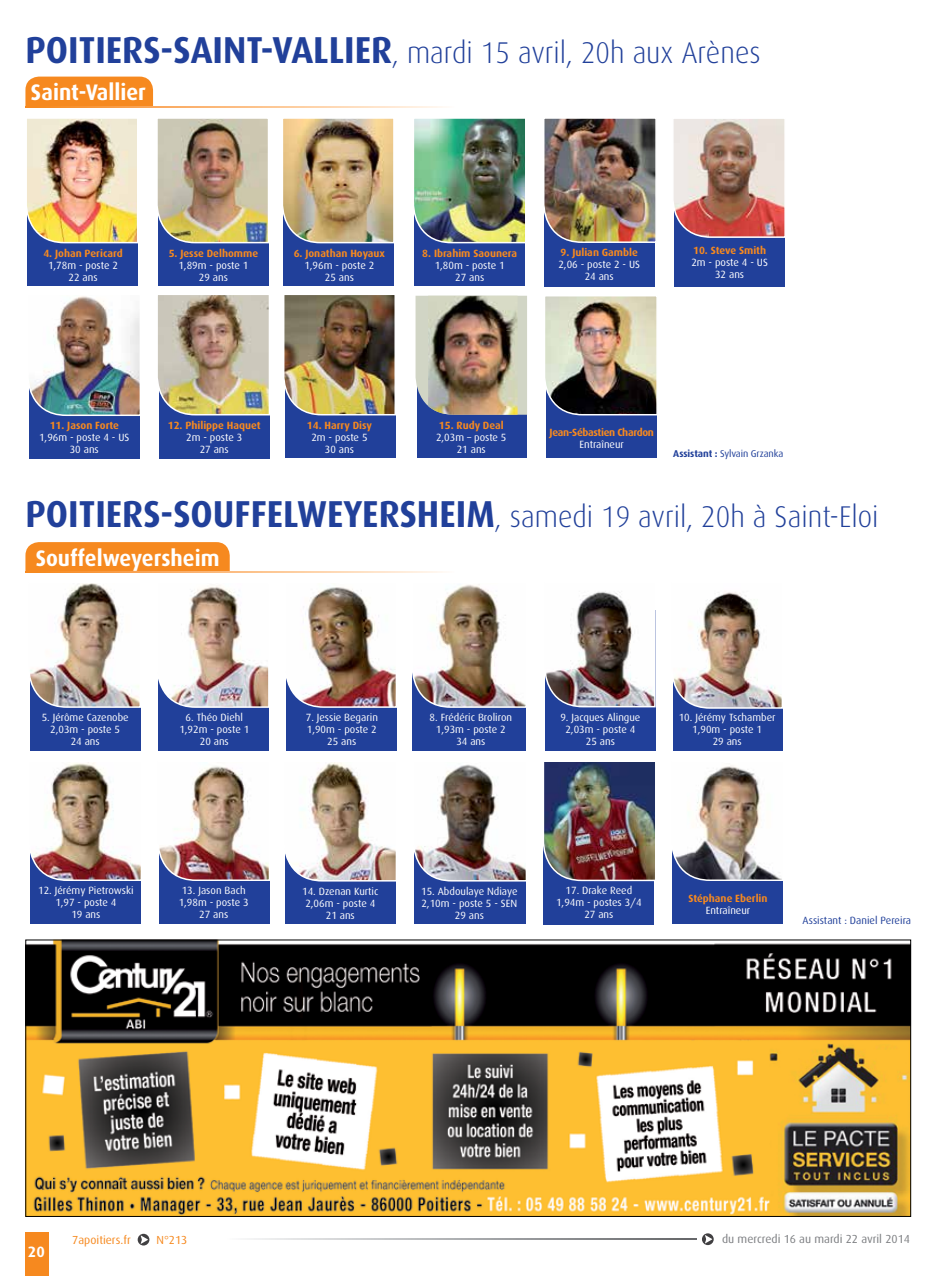
<style>
.page{position:relative;width:936px;height:1276px;background:#fff}
.page>*{position:absolute;margin:0;border:0;box-sizing:border-box;transform-origin:0 0}
.t1{font:300 30px "Dax";color:#21409a;scale:.95 1}
.t2{font:700 22.5px "Dax";color:#fff;scale:.95 1}
.t3{font:700 15px "Dax";color:#fff}
.t4{font:11.7px "Dax";color:#7c7e81}
.t5{font:11.7px "Dax";color:#f6891f}
.t6{font:10.5px/12px "Dax";color:#fff;text-align:center}
.t7{font:700 10.5px "Dax";color:#f6891f}
.t8{font:10.5px "Dax";color:#21409a}
.t9{font:700 10.5px "Dax";letter-spacing:-.03em;color:#f6891f}
.t10{font:9.9px "Dax";letter-spacing:-.01em;color:#21409a}
.s1{font-weight:700;font-size:37.5px}
.s2{font-weight:700}
</style>
<div class="page">
<div style="left:27px;top:1232px;width:21px;height:44px;background:#f6891f"></div>
<div style="left:26px;top:1232px;width:21px;height:44px;background:#f6891f"></div>
<img style="left:28px;top:941px;width:880px;height:273px">
<svg style="left:138px;top:1233px;width:11px;height:12px"></svg>
<svg style="left:702px;top:1233px;width:11px;height:12px"></svg>
<svg style="left:247px;top:1238px;width:449px;height:1px"></svg>
<div style="left:25px;top:77px;width:128px;height:30px;background:#f6891f"></div>
<div style="left:27px;top:146px;width:111px;height:140px;background:#21409a"></div>
<img style="left:27px;top:118px;width:111px;height:126px">
<div style="left:158px;top:146px;width:110px;height:140px;background:#21409a"></div>
<img style="left:157px;top:118px;width:112px;height:126px">
<div style="left:283px;top:146px;width:111px;height:140px;background:#21409a"></div>
<img style="left:283px;top:118px;width:111px;height:126px">
<div style="left:29px;top:319px;width:110px;height:140px;background:#21409a"></div>
<img style="left:29px;top:296px;width:111px;height:121px">
<div style="left:544px;top:146px;width:110px;height:140px;background:#21409a"></div>
<div style="left:159px;top:322px;width:110px;height:137px;background:#21409a"></div>
<img style="left:158px;top:295px;width:112px;height:121px">
<div style="left:673px;top:141px;width:111px;height:145px;background:#21409a"></div>
<img style="left:673px;top:119px;width:112px;height:120px">
<div style="left:285px;top:318px;width:110px;height:140px;background:#21409a"></div>
<img style="left:284px;top:295px;width:112px;height:121px">
<div style="left:546px;top:318px;width:110px;height:140px;background:#21409a"></div>
<img style="left:545px;top:296px;width:112px;height:120px">
<img style="left:544px;top:118px;width:112px;height:126px">
<svg style="left:26px;top:106px;width:417px;height:1px"></svg>
<div style="left:414px;top:146px;width:111px;height:140px;background:#21409a"></div>
<img style="left:414px;top:118px;width:111px;height:126px">
<div style="left:416px;top:318px;width:110px;height:140px;background:#21409a"></div>
<svg style="left:415px;top:296px;width:112px;height:119px;background:#c7ccc4"></svg>
<img style="left:428px;top:296px;width:89px;height:119px">
<svg style="left:25px;top:542px;width:205px;height:30px;background:#f68c24"></svg>
<div style="left:30px;top:611px;width:110px;height:139px;background:#21409a"></div>
<img style="left:30px;top:583px;width:111px;height:125px">
<div style="left:158px;top:611px;width:111px;height:139px;background:#21409a"></div>
<img style="left:158px;top:585px;width:111px;height:123px">
<div style="left:286px;top:611px;width:111px;height:139px;background:#21409a"></div>
<img style="left:286px;top:587px;width:111px;height:121px">
<div style="left:545px;top:610px;width:110px;height:140px;background:#21409a"></div>
<div style="left:673px;top:615px;width:110px;height:135px;background:#21409a"></div>
<img style="left:673px;top:592px;width:110px;height:117px">
<div style="left:30px;top:784px;width:111px;height:140px;background:#21409a"></div>
<img style="left:30px;top:762px;width:111px;height:119px">
<div style="left:159px;top:784px;width:110px;height:140px;background:#21409a"></div>
<img style="left:159px;top:766px;width:110px;height:115px">
<div style="left:672px;top:784px;width:111px;height:140px;background:#21409a"></div>
<img style="left:672px;top:765px;width:111px;height:116px">
<img style="left:545px;top:591px;width:111px;height:117px">
<svg style="left:26px;top:572px;width:417px;height:1px"></svg>
<div style="left:413px;top:611px;width:113px;height:139px;background:#21409a"></div>
<img style="left:412px;top:584px;width:114px;height:124px">
<div style="left:285px;top:784px;width:110px;height:140px;background:#21409a"></div>
<img style="left:285px;top:762px;width:111px;height:120px">
<div style="left:543px;top:784px;width:111px;height:140px;background:#21409a"></div>
<img style="left:543px;top:762px;width:112px;height:120px">
<div style="left:414px;top:784px;width:112px;height:140px;background:#21409a"></div>
<img style="left:414px;top:764px;width:112px;height:118px">
<h1 class="t1" style="left:26px;top:36px;width:775px"><span class="s1">POITIERS-SAINT-VALLIER</span>, mardi 15 avril, 20h aux Arènes</h1>
<h2 class="t2" style="left:31px;top:80px;width:122px">Saint-Vallier</h2>
<p class="t7" style="left:43px;top:247px;width:81px">4. Johan Pericard</p>
<p class="t6" style="left:48px;top:259px;width:71px">1,78m - poste 2<br>22 ans</p>
<p class="t7" style="left:169px;top:247px;width:91px">5. Jesse Delhomme</p>
<p class="t6" style="left:178px;top:259px;width:71px">1,89m - poste 1<br>29 ans</p>
<p class="t7" style="left:293px;top:247px;width:93px">6. Jonathan Hoyaux</p>
<p class="t6" style="left:304px;top:259px;width:71px">1,96m - poste 2<br>25 ans</p>
<p class="t7" style="left:422px;top:247px;width:96px">8. Ibrahim Saounera</p>
<p class="t6" style="left:435px;top:259px;width:71px">1,80m - poste 1<br>27 ans</p>
<p class="t7" style="left:560px;top:247px;width:79px">9. Julian Gamble</p>
<p class="t6" style="left:558px;top:259px;width:83px">2,06 - poste 2 - US<br>24 ans</p>
<p class="t7" style="left:693px;top:245px;width:75px">10. Steve Smith</p>
<p class="t6" style="left:691px;top:257px;width:78px">2m - poste 4 - US<br>32 ans</p>
<p class="t7" style="left:50px;top:420px;width:71px">11. Jason Forte</p>
<p class="t6" style="left:39px;top:432px;width:92px">1,96m - poste 4 - US<br>30 ans</p>
<p class="t7" style="left:168px;top:419px;width:94px">12. Philippe Haquet</p>
<p class="t6" style="left:186px;top:431px;width:58px">2m - poste 3<br>27 ans</p>
<p class="t7" style="left:307px;top:419px;width:67px">14. Harry Disy</p>
<p class="t6" style="left:311px;top:431px;width:58px">2m - poste 5<br>30 ans</p>
<p class="t7" style="left:439px;top:419px;width:66px">15. Rudy Deal</p>
<p class="t6" style="left:436px;top:431px;width:72px">2,03m – poste 5<br>21 ans</p>
<p class="t9" style="left:549px;top:426px;width:106px">Jean-Sébastien Chardon</p>
<p class="t6" style="left:579px;top:438px;width:46px">Entraîneur</p>
<p class="t10" style="left:673px;top:448px;width:111px"><span class="s2">Assistant :</span> Sylvain Grzanka</p>
<h1 class="t1" style="left:26px;top:500px;width:899px"><span class="s1">POITIERS-SOUFFELWEYERSHEIM</span>, samedi 19 avril, 20h à Saint-Eloi</h1>
<h2 class="t2" style="left:36px;top:545px;width:195px">Souffelweyersheim</h2>
<p class="t6" style="left:42px;top:711px;width:89px">5. Jérôme Cazenobe<br>2,03m - poste 5<br>24 ans</p>
<p class="t6" style="left:179px;top:711px;width:71px">6. Théo Diehl<br>1,92m - poste 1<br>20 ans</p>
<p class="t6" style="left:306px;top:711px;width:74px">7. Jessie Begarin<br>1,90m - poste 2<br>25 ans</p>
<p class="t6" style="left:560px;top:711px;width:81px">9. Jacques Alingue<br>2,03m - poste 4<br>25 ans</p>
<p class="t6" style="left:678px;top:711px;width:98px">10. Jérémy Tschamber<br>1,90m - poste 1<br>29 ans</p>
<p class="t6" style="left:429px;top:711px;width:84px">8. Frédéric Broliron<br>1,93m - poste 2<br>34 ans</p>
<p class="t6" style="left:38px;top:884px;width:97px">12. Jérémy Pietrowski<br>1,97 - poste 4<br>19 ans</p>
<p class="t6" style="left:179px;top:884px;width:71px">13. Jason Bach<br>1,98m - poste 3<br>27 ans</p>
<p class="t7" style="left:688px;top:892px;width:81px">Stéphane Eberlin</p>
<p class="t6" style="left:302px;top:885px;width:78px">14. Dzenan Kurtic<br>2,06m - poste 4<br>21 ans</p>
<p class="t6" style="left:556px;top:885px;width:87px">17. Drake Reed<br>1,94m - postes 3/4<br>27 ans</p>
<p class="t6" style="left:421px;top:885px;width:98px">15. Abdoulaye Ndiaye<br>2,10m - poste 5 - SEN<br>29 ans</p>
<p class="t6" style="left:705px;top:904px;width:46px">Entraîneur</p>
<p class="t8" style="left:802px;top:914px;width:110px">Assistant : Daniel Pereira</p>
<h3 class="t3" style="left:28px;top:1243px;width:18px">20</h3>
<p class="t5" style="left:72px;top:1233px;width:60px">7apoitiers.fr</p>
<p class="t5" style="left:156px;top:1233px;width:32px">N°213</p>
<p class="t4" style="left:722px;top:1232px;width:189px">du mercredi 16 au mardi 22 avril 2014</p>
</div>
